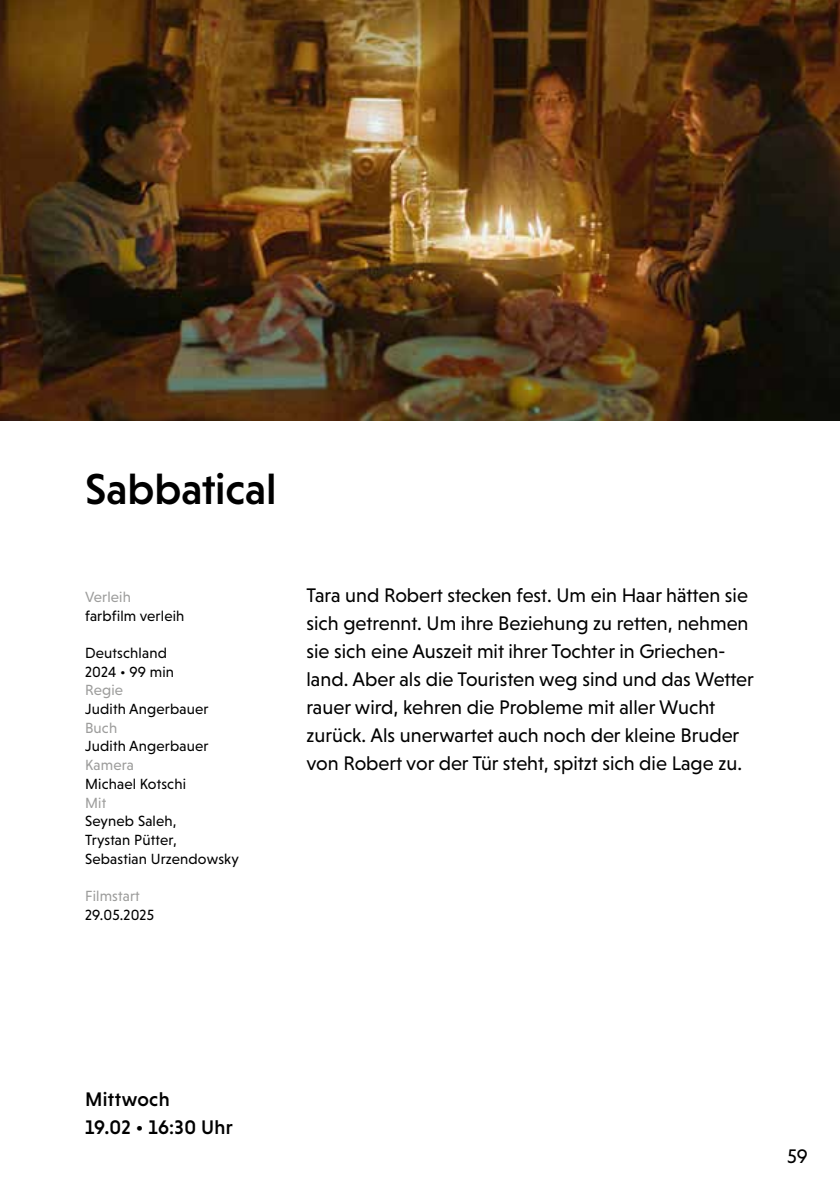
<style>
.page{position:relative;width:840px;height:1191px;background:#fff}
.page>*{position:absolute;margin:0;border:0;box-sizing:border-box;transform-origin:0 0}
.t1{font:500 44px "Niveau Grotesk";letter-spacing:-.005em;color:#000}
.t2{font:20px/28px "Niveau Grotesk";color:#000}
.t3{font:500 20px/28px "Niveau Grotesk";letter-spacing:.015em;color:#000}
.t4{font:15px/18.6px "Niveau Grotesk";letter-spacing:.01em;color:#000}
.t5{font:15px "Niveau Grotesk";letter-spacing:.01em;color:#9d9d9c}
</style>
<div class="page">
<img style="left:0;top:0;width:839px;height:420px">
<h1 class="t1" style="left:85px;top:464px;width:193px">Sabbatical</h1>
<p class="t5" style="left:85px;top:588px;width:47px">Verleih</p>
<p class="t4" style="left:85px;top:606px;width:101px">farbfilm verleih</p>
<p class="t4" style="left:85px;top:643px;width:90px">Deutschland<br>2024 • 99 min</p>
<p class="t5" style="left:85px;top:682px;width:39px">Regie</p>
<p class="t4" style="left:85px;top:699px;width:125px">Judith Angerbauer</p>
<p class="t5" style="left:85px;top:719px;width:34px">Buch</p>
<p class="t4" style="left:85px;top:737px;width:125px">Judith Angerbauer</p>
<p class="t5" style="left:85px;top:756px;width:50px">Kamera</p>
<p class="t4" style="left:85px;top:774px;width:102px">Michael Kotschi</p>
<p class="t5" style="left:85px;top:794px;width:23px">Mit</p>
<p class="t4" style="left:85px;top:811px;width:155px">Seyneb Saleh,<br>Trystan Pütter,<br>Sebastian Urzendowsky</p>
<p class="t5" style="left:85px;top:887px;width:56px">Filmstart</p>
<p class="t4" style="left:85px;top:905px;width:70px">29.05.2025</p>
<p class="t2" style="left:306px;top:581px;width:448px">Tara und Robert stecken fest. Um ein Haar hätten sie sich getrennt. Um ihre Beziehung zu retten, nehmen sie sich eine Auszeit mit ihrer Tochter in Griechen&shy;land. Aber als die Touristen weg sind und das Wetter rauer wird, kehren die Probleme mit aller Wucht zurück. Als unerwartet auch noch der kleine Bruder von Robert vor der Tür steht, spitzt sich die Lage zu.</p>
<p class="t3" style="left:85px;top:1085px;width:149px">Mittwoch<br>19.02 • 16:30 Uhr</p>
<p class="t2" style="left:786px;top:1142px;width:22px">59</p>
</div>
